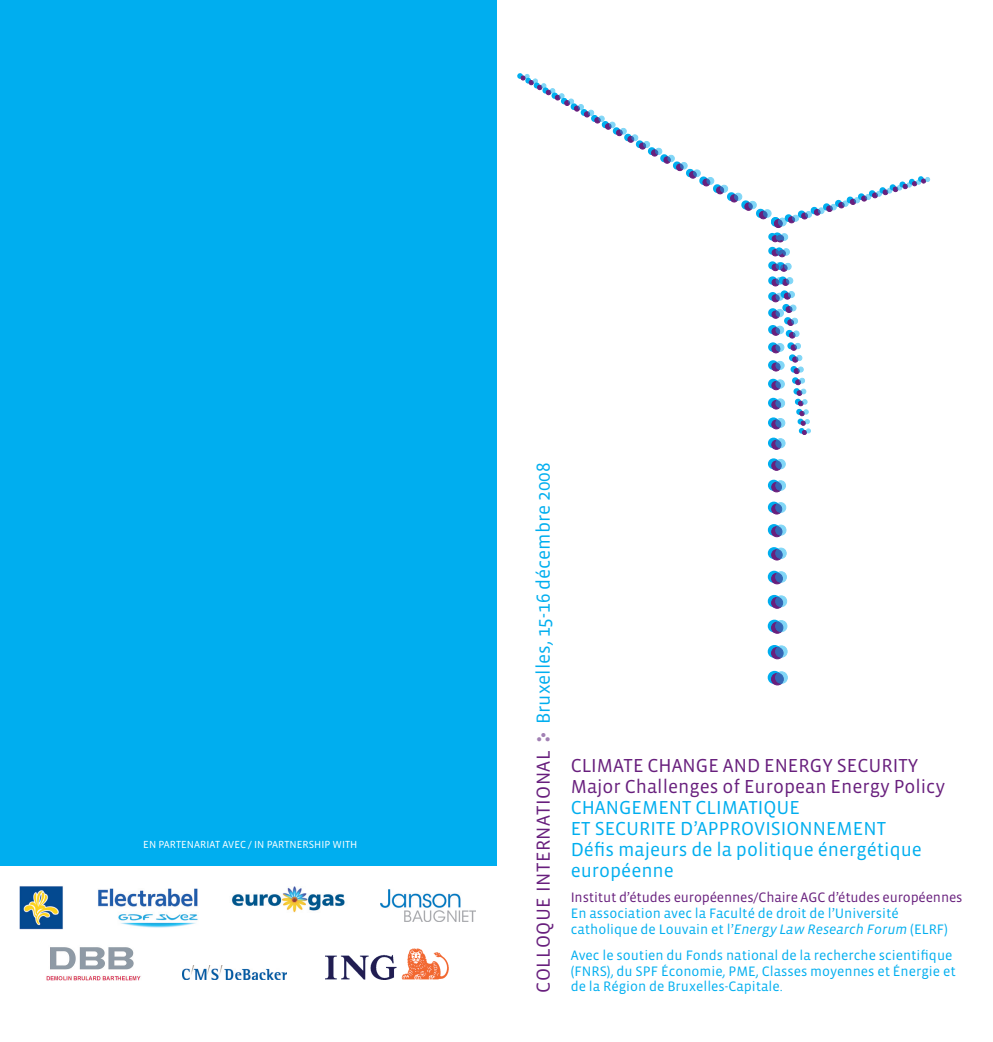
<style>
.page{position:relative;width:993px;height:1042px;background:#fff}
.page>*{position:absolute;margin:0;border:0;box-sizing:border-box;transform-origin:0 0}
.t1{font:19.25px/21px "Vista Sans";color:#00aeef}
.t2{font:19.25px/21px "Vista Sans";color:#681f7d}
.t3{font:14px/15.8px "Vista Sans";color:#00aeef}
.t4{font:14px "Vista Sans";letter-spacing:-.01em;color:#681f7d}
.t5{font:10.5px "Vista Sans";color:#fff}
.s1{color:#681f7d}
.s2{font-family:"Click Bits Arrows 2";color:#a180b3}
.s3{font-style:italic}
</style>
<div class="page">
<div style="left:0;top:0;width:496px;height:865px;background:#00aeef"></div>
<svg style="left:518px;top:74px;width:412px;height:611px"></svg>
<img style="left:326px;top:948px;width:122px;height:31px">
<img style="left:46px;top:947px;width:95px;height:34px">
<img style="left:232px;top:886px;width:113px;height:27px">
<img style="left:182px;top:965px;width:105px;height:14px">
<img style="left:380px;top:889px;width:95px;height:33px">
<img style="left:98px;top:888px;width:100px;height:40px">
<img style="left:19px;top:886px;width:44px;height:43px">
<p class="t5" style="left:143px;top:839px;width:22px">En partenariat</p>
<p class="t5" style="left:222px;top:839px;width:7px">avec</p>
<p class="t5" style="left:248px;top:839px;width:26px">/ In partnership</p>
<p class="t5" style="left:332px;top:839px;width:15px">with</p>
<h1 class="t1" style="left:533px;top:992px;width:532px;rotate:-90deg"><span class="s1">Colloque international</span> <span class="s2">1</span> Bruxelles, 15-16 décembre 2008</h1>
<h1 class="t2" style="left:570px;top:755px;width:376px">CLIMATE CHANGE AND ENERGY SECURITY<br>Major Challenges of European Energy Policy</h1>
<h1 class="t1" style="left:570px;top:797px;width:352px">CHANGEMENT CLIMATIQUE<br>ET SECURITE D’APPROVISIONNEMENT<br>Défis majeurs de la politique énergétique européenne</h1>
<p class="t4" style="left:570px;top:890px;width:393px">Institut d’études européennes/Chaire AGC d’études européennes</p>
<p class="t3" style="left:570px;top:905px;width:378px">En association avec la Faculté de droit de l’Université catholique de Louvain et l’<span class="s3">Energy Law Research Forum</span> (ELRF)</p>
<p class="t3" style="left:570px;top:947px;width:386px">Avec le soutien du Fonds national de la recherche scientifique (FNRS), du SPF Économie, PME, Classes moyennes et Énergie et</p>
<p class="t3" style="left:570px;top:979px;width:213px">de la Région de Bruxelles-Capitale.</p>
</div>
